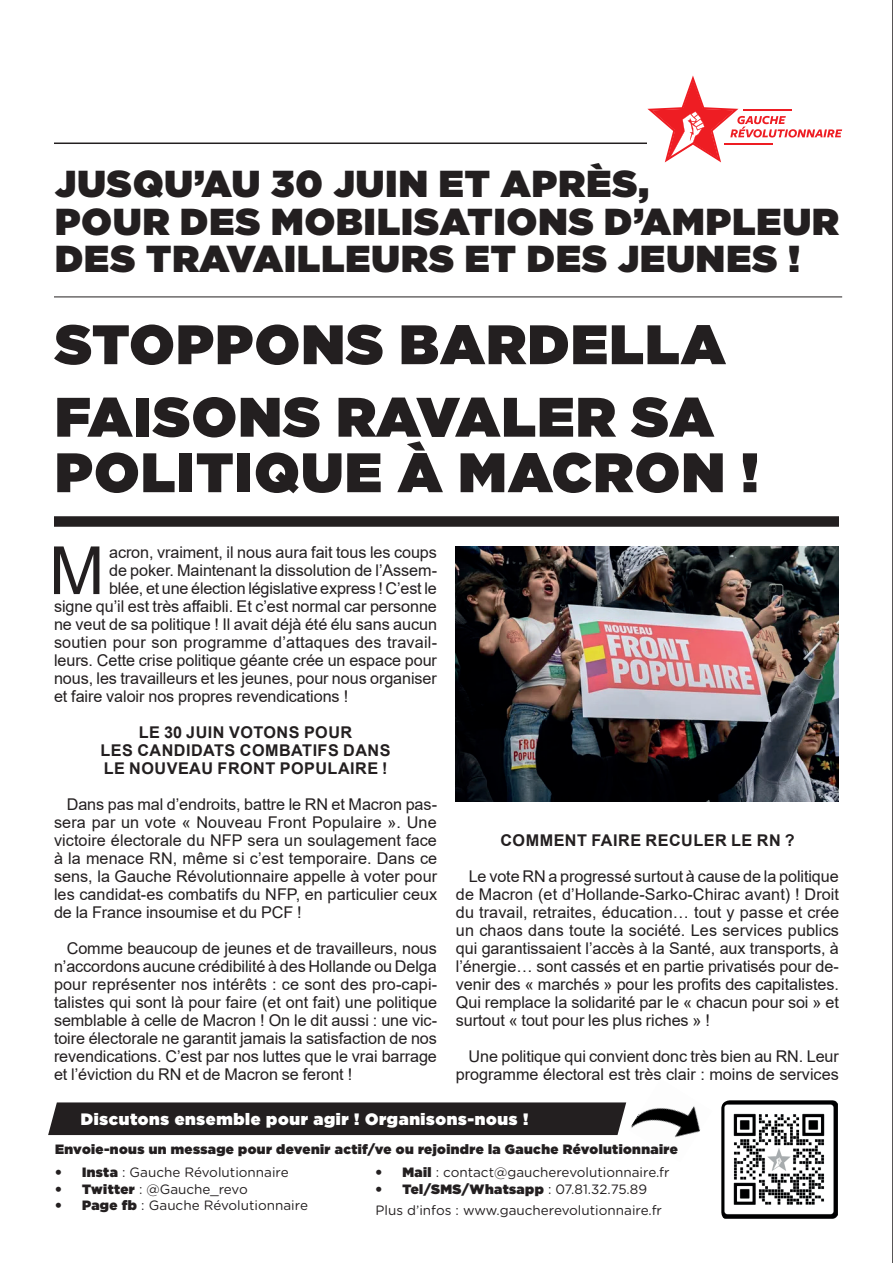
<style>
.page{position:relative;width:893px;height:1263px;background:#fff}
.page>*{position:absolute;margin:0;border:0;box-sizing:border-box;transform-origin:0 0}
.t1{font:66.45px "Arial";color:#231f20}
.t2{font:900 55.5px/72.4px "Gotham";letter-spacing:.03em;color:#231f20}
.t3{font:900 37.5px/37.5px "Gotham";letter-spacing:.03em;color:#231f20}
.t4{font:900 16.5px "Gotham";letter-spacing:.04em;color:#fff}
.t5{font:16.2px/18px "Arial";letter-spacing:-.005em;color:#231f20;text-align:justify}
.t6{font:700 16.2px/18px "Arial";letter-spacing:.03em;color:#231f20;text-align:center}
.t7{font:13.5px "Gotham Rounded";color:#231f20}
.t8{font:900 13.5px "Gotham";letter-spacing:.03em;color:#231f20}
.s1{font-family:"Gotham";font-weight:900}
.s2{font-family:"Gotham Rounded";font-weight:400}
</style>
<div class="page">
<img style="left:631px;top:1106px;width:70px;height:32px">
<hr style="left:54px;top:143px;width:785px;height:1px;background:#231f20">
<div style="left:54px;top:516px;width:785px;height:11px;background:#231f20"></div>
<hr style="left:54px;top:297px;width:788px;height:1px;background:#231f20">
<img style="left:456px;top:547px;width:383px;height:255px">
<div style="left:48px;top:1102px;width:578px;height:33px;background:#231f20"></div>
<img style="left:721px;top:1100px;width:117px;height:119px">
<svg style="left:647px;top:76px;width:195px;height:86px"></svg>
<hr style="left:892px;top:0;width:1px;height:1263px;background:#231f20">
<h3 class="t3" style="left:55px;top:165px;width:785px">JUSQU’AU 30 JUIN ET APRÈS,<br>POUR DES MOBILISATIONS D’AMPLEUR<br>DES TRAVAILLEURS ET DES JEUNES !</h3>
<h2 class="t2" style="left:55px;top:307px;width:672px">STOPPONS BARDELLA<br>FAISONS RAVALER SA</h2>
<h2 class="t2" style="left:55px;top:435px;width:705px">POLITIQUE À MACRON !</h2>
<h1 class="t1" style="left:49px;top:525px;width:57px">M</h1>
<p class="t5" style="left:109px;top:543px;width:329px">acron, vraiment, il nous aura fait tous les coups</p>
<p class="t5" style="left:109px;top:561px;width:329px">de poker. Maintenant la dissolution de l’Assem-</p>
<p class="t5" style="left:109px;top:579px;width:329px">blée, et une élection législative express ! C’est le</p>
<p class="t5" style="left:54px;top:597px;width:384px">signe qu’il est très affaibli. Et c’est normal car personne</p>
<p class="t5" style="left:54px;top:615px;width:384px">ne veut de sa politique ! Il avait déjà été élu sans aucun</p>
<p class="t5" style="left:54px;top:633px;width:385px">soutien pour son programme d’attaques des travail-</p>
<p class="t5" style="left:54px;top:651px;width:384px">leurs. Cette crise politique géante crée un espace pour</p>
<p class="t5" style="left:54px;top:669px;width:384px">nous, les travailleurs et les jeunes, pour nous organiser</p>
<p class="t5" style="left:54px;top:687px;width:296px">et faire valoir nos propres revendications !</p>
<p class="t6" style="left:100px;top:723px;width:292px">LE 30 JUIN VOTONS POUR<br>LES CANDIDATS COMBATIFS DANS<br>LE NOUVEAU FRONT POPULAIRE !</p>
<p class="t5" style="left:54px;top:795px;width:385px;text-indent:13px">Dans pas mal d’endroits, battre le RN et Macron pas&shy;sera par un vote « Nouveau Front Populaire ». Une victoire électorale du NFP sera un soulagement face à la menace RN, même si c’est temporaire. Dans ce sens, la Gauche Révolutionnaire appelle à voter pour les candidat-es combatifs du NFP, en particulier ceux de la France insoumise et du PCF !</p>
<p class="t5" style="left:54px;top:939px;width:385px;text-indent:13px">Comme beaucoup de jeunes et de travailleurs, nous n’accordons aucune crédibilité à des Hollande ou Delga pour représenter nos intérêts : ce sont des pro-capi&shy;talistes qui sont là pour faire (et ont fait) une politique semblable à celle de Macron ! On le dit aussi : une vic&shy;toire électorale ne garantit jamais la satisfaction de nos revendications. C’est par nos luttes que le vrai barrage et l’éviction du RN et de Macron se feront !</p>
<p class="t6" style="left:500px;top:831px;width:296px">COMMENT FAIRE RECULER LE RN ?</p>
<p class="t5" style="left:456px;top:867px;width:385px;text-indent:13px">Le vote RN a progressé surtout à cause de la politique de Macron (et d’Hollande-Sarko-Chirac avant) ! Droit du travail, retraites, éducation… tout y passe et crée un chaos dans toute la société. Les services publics qui garantissaient l’accès à la Santé, aux transports, à l’énergie… sont cassés et en partie privatisés pour de&shy;venir des « marchés » pour les profits des capitalistes.<br>Qui remplace la solidarité par le « chacun pour soi » et surtout « tout pour les plus riches » !</p>
<p class="t5" style="left:456px;top:1047px;width:384px;text-align:right">Une politique qui convient donc très bien au RN. Leur programme électoral est très clair : moins de services</p>
<p class="t4" style="left:81px;top:1107px;width:449px">Discutons ensemble pour agir ! Organisons-nous !</p>
<p class="t8" style="left:55px;top:1139px;width:624px">Envoie-nous un message pour devenir actif/ve ou rejoindre la Gauche Révolutionnaire</p>
<p class="t7" style="left:55px;top:1163px;width:235px"><span class="s1">• Insta</span> : Gauche Révolutionnaire</p>
<p class="t7" style="left:55px;top:1180px;width:194px"><span class="s1">• Twitter</span> : @Gauche_revo</p>
<p class="t7" style="left:55px;top:1196px;width:254px"><span class="s1">• Page fb</span> : Gauche Révolutionnaire</p>
<p class="t7" style="left:375px;top:1163px;width:296px"><span class="s1">• Mail</span> : contact@gaucherevolutionnaire.fr</p>
<p class="t8" style="left:375px;top:1179px;width:273px">• Tel/SMS/Whatsapp <span class="s2">: 07.81.32.75.89</span></p>
<p class="t7" style="left:375px;top:1200px;width:288px">Plus d’infos : www.gaucherevolutionnaire.fr</p>
</div>
